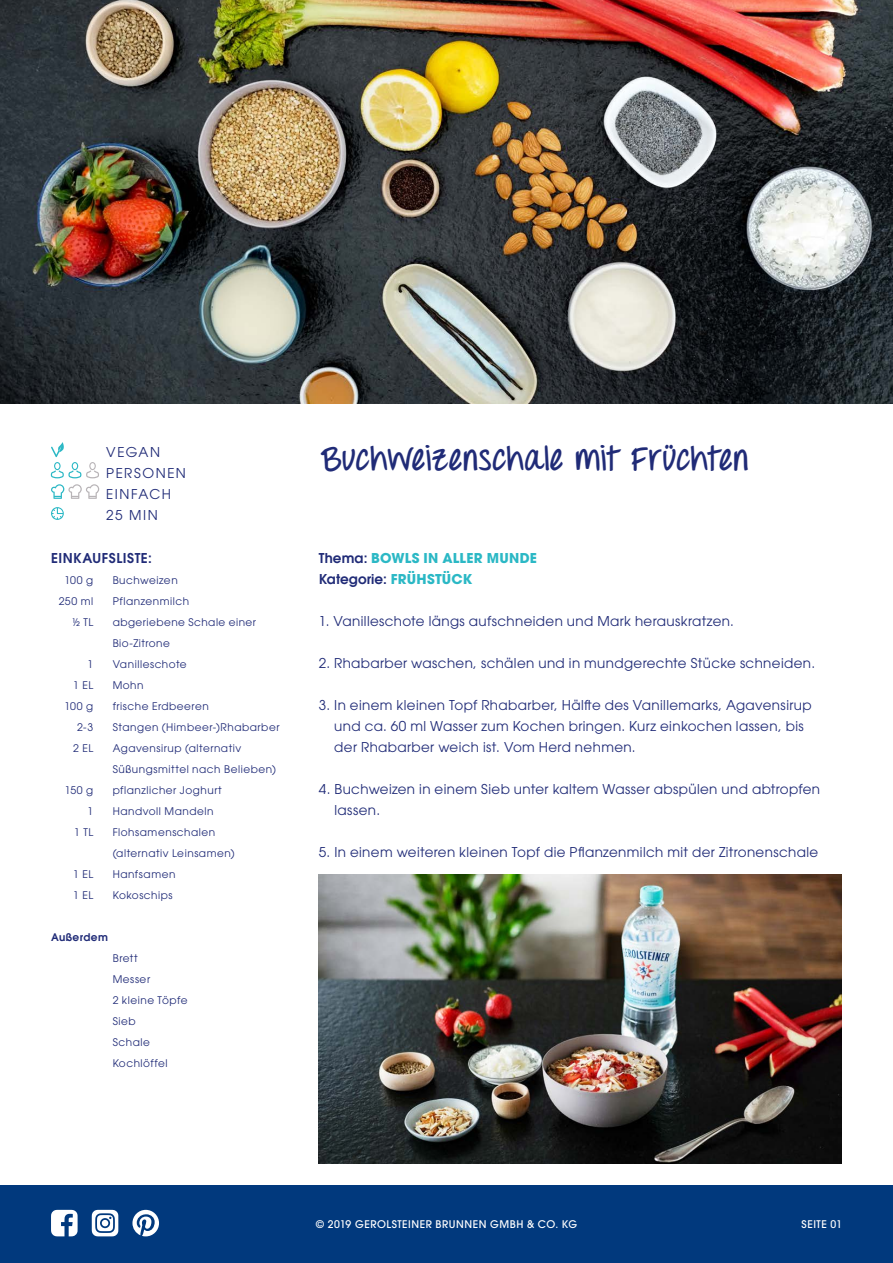
<style>
.page{position:relative;width:893px;height:1263px;background:#fff}
.page>*{position:absolute;margin:0;border:0;box-sizing:border-box;transform-origin:0 0}
.t1{font:700 33px "Throw My Hands Upinthe Air";letter-spacing:.015em;color:#202b77}
.Absatzformat_1{font:13.5px/21px "ITC Avant Garde Std";letter-spacing:.025em;color:#202b77}
.Absatzformat_1-2{font:700 13.5px "ITC Avant Garde Std";letter-spacing:.015em;color:#2bb8c5}
.Absatzformat_1-3{font:600 13.5px "ITC Avant Garde Std";letter-spacing:.01em;color:#202b77}
.Absatzformat_1-4{font:600 13.5px "ITC Avant Garde Std";letter-spacing:.03em;color:#202b77}
.Absatzformat_1-5{font:13.5px "ITC Avant Garde Std";letter-spacing:.115em;color:#202b77}
.Absatzformat_1-6{font:13.5px "ITC Avant Garde Std";letter-spacing:.105em;color:#202b77}
.t2{font:10.5px/21px "ITC Avant Garde Std";letter-spacing:.05em;color:#202b77}
.t3{font:500 10.5px "ITC Avant Garde Std";letter-spacing:.05em;color:#fff}
.t4{font:600 10.5px "ITC Avant Garde Std";letter-spacing:.045em;color:#202b77}
.s1{font-weight:600;color:#202b77}
.s2{font-weight:700;color:#2bb8c5}
</style>
<div class="page">
<img style="left:0;top:0;width:893px;height:404px">
<img style="left:319px;top:875px;width:523px;height:289px">
<svg style="left:51px;top:507px;width:13px;height:13px"></svg>
<svg style="left:51px;top:442px;width:48px;height:36px"></svg>
<svg style="left:51px;top:484px;width:48px;height:15px"></svg>
<div style="left:0;top:1185px;width:893px;height:78px;background:#01397d"></div>
<svg style="left:92px;top:1210px;width:26px;height:26px"></svg>
<svg style="left:51px;top:1210px;width:27px;height:26px"></svg>
<svg style="left:132px;top:1210px;width:27px;height:26px"></svg>
<p class="Absatzformat_1" style="left:106px;top:441px;width:55px">VEGAN</p>
<p class="Absatzformat_1-5" style="left:106px;top:465px;width:81px">PERSONEN</p>
<p class="Absatzformat_1-6" style="left:106px;top:486px;width:66px">EINFACH</p>
<p class="Absatzformat_1" style="left:106px;top:504px;width:53px">25 MIN</p>
<p class="Absatzformat_1-4" style="left:51px;top:549px;width:102px">EINKAUFSLISTE:</p>
<p class="t2" style="left:64px;top:569px;width:30px">100 g</p>
<p class="t2" style="left:113px;top:569px;width:67px">Buchweizen</p>
<p class="t2" style="left:59px;top:590px;width:36px">250 ml</p>
<p class="t2" style="left:113px;top:590px;width:78px">Pflanzenmilch</p>
<p class="t2" style="left:73px;top:611px;width:22px">½ TL</p>
<p class="t2" style="left:113px;top:611px;width:145px">abgeriebene Schale einer<br>Bio-Zitrone</p>
<p class="t2" style="left:87px;top:653px;width:7px">1</p>
<p class="t2" style="left:113px;top:653px;width:76px">Vanilleschote</p>
<p class="t2" style="left:73px;top:674px;width:22px">1 EL</p>
<p class="t2" style="left:113px;top:674px;width:33px">Mohn</p>
<p class="t2" style="left:64px;top:695px;width:30px">100 g</p>
<p class="t2" style="left:113px;top:695px;width:98px">frische Erdbeeren</p>
<p class="t2" style="left:77px;top:716px;width:18px">2-3</p>
<p class="t2" style="left:113px;top:716px;width:168px">Stangen (Himbeer-)Rhabarber</p>
<p class="t2" style="left:73px;top:737px;width:22px">2 EL</p>
<p class="t2" style="left:113px;top:737px;width:165px">Agavensirup (alternativ<br>Süßungsmittel nach Belieben)</p>
<p class="t2" style="left:65px;top:779px;width:30px">150 g</p>
<p class="t2" style="left:113px;top:779px;width:111px">pflanzlicher Joghurt</p>
<p class="t2" style="left:87px;top:800px;width:7px">1</p>
<p class="t2" style="left:113px;top:800px;width:102px">Handvoll Mandeln</p>
<p class="t2" style="left:74px;top:821px;width:21px">1 TL</p>
<p class="t2" style="left:113px;top:821px;width:123px">Flohsamenschalen (alternativ Leinsamen)</p>
<p class="t2" style="left:73px;top:863px;width:22px">1 EL</p>
<p class="t2" style="left:113px;top:863px;width:64px">Hanfsamen</p>
<p class="t2" style="left:73px;top:884px;width:22px">1 EL</p>
<p class="t2" style="left:113px;top:884px;width:62px">Kokoschips</p>
<p class="t4" style="left:51px;top:930px;width:58px">Außerdem</p>
<p class="t2" style="left:113px;top:947px;width:27px">Brett</p>
<p class="t2" style="left:113px;top:968px;width:39px">Messer</p>
<p class="t2" style="left:113px;top:989px;width:76px">2 kleine Töpfe</p>
<p class="t2" style="left:113px;top:1010px;width:25px">Sieb</p>
<p class="t2" style="left:113px;top:1031px;width:39px">Schale</p>
<p class="t2" style="left:113px;top:1052px;width:57px">Kochlöffel</p>
<p class="t1" style="left:320px;top:438px;width:430px">Buchweizenschale mit Früchten</p>
<p class="Absatzformat_1-2" style="left:319px;top:549px;width:220px"><span class="s1">Thema:</span> BOWLS IN ALLER MUNDE</p>
<p class="Absatzformat_1-3" style="left:319px;top:570px;width:155px">Kategorie: <span class="s2">FRÜHSTÜCK</span></p>
<p class="Absatzformat_1" style="left:319px;top:610px;width:417px">1. Vanilleschote längs aufschneiden und Mark herauskratzen.</p>
<p class="Absatzformat_1" style="left:319px;top:652px;width:498px">2. Rhabarber waschen, schälen und in mundgerechte Stücke schneiden.</p>
<p class="Absatzformat_1" style="left:334px;top:694px;width:479px;text-indent:-15px">3. In einem kleinen Topf Rhabarber, Hälfte des Vanillemarks, Agavensirup und ca. 60 ml Wasser zum Kochen bringen. Kurz einkochen lassen, bis der Rhabarber weich ist. Vom Herd nehmen.</p>
<p class="Absatzformat_1" style="left:334px;top:778px;width:487px;text-indent:-16px">4. Buchweizen in einem Sieb unter kaltem Wasser abspülen und abtropfen lassen.</p>
<p class="Absatzformat_1" style="left:319px;top:841px;width:501px">5. In einem weiteren kleinen Topf die Pflanzenmilch mit der Zitronenschale</p>
<p class="t3" style="left:316px;top:1217px;width:263px">© 2019 GEROLSTEINER BRUNNEN GMBH &amp; CO. KG</p>
<p class="t3" style="left:802px;top:1217px;width:42px">SEITE 01</p>
</div>
